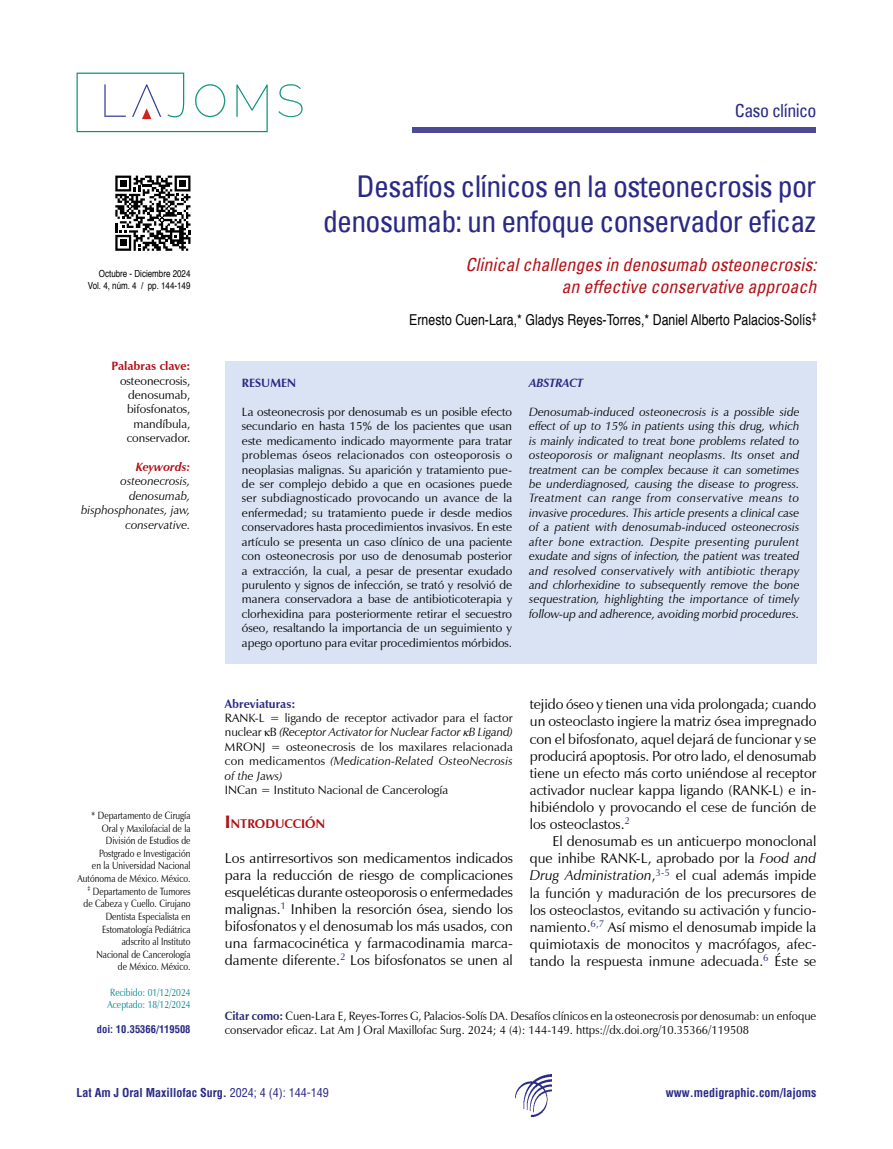
<style>
.page{position:relative;width:893px;height:1149px;background:#fff}
.page>*{position:absolute;margin:0;border:0;box-sizing:border-box;transform-origin:0 0}
.t1{font:condensed 30px/34.5px "Univers";letter-spacing:-.03em;color:#2a2a86;text-align:right}
.t2{font:italic condensed 18px/21.6px "Univers";color:#b11116;text-align:right}
.t3{font:condensed 18px "Univers";letter-spacing:-.03em;color:#2a2a86}
.t4{font:15px "Helvetica";letter-spacing:.005em;color:#000;scale:.82 1}
.t5{font:14.25px/17.1px "Zapf Humanist 601 BT";color:#000;text-align:justify}
.t6{font:700 12.6px "Zapf Humanist 601 BT";color:#b11116}
.t7{font:12px/14.4px "Zapf Humanist 601 BT";color:#000;text-align:justify}
.t8{font:italic 12px/14.4px "Zapf Humanist 601 BT";color:#000;text-align:right}
.t9{font:12px/14.4px "Zapf Humanist 601 BT";color:#000;scale:.95 1}
.t10{font:700 condensed 12px "Helvetica";color:#2a2a86}
.t11{font:700 12px "Zapf Humanist 601 BT";color:#2a2a86}
.t12{font:700 12px "Zapf Humanist 601 BT";color:#b11116}
.t13{font:italic 700 12px "Zapf Humanist 601 BT";color:#b11116}
.t14{font:italic 700 12px "Zapf Humanist 601 BT";color:#2a2a86}
.t15{font:10.5px/12.6px "Zapf Humanist 601 BT";letter-spacing:.005em;color:#000;text-align:right;scale:.82 1}
.t16{font:10.5px/12.6px "Zapf Humanist 601 BT";letter-spacing:.005em;color:#008390;scale:.82 1}
.t17{font:700 condensed 10.5px "Helvetica";color:#2a2a86}
.t18{font:9.75px/11.7px "Helvetica";color:#000;text-align:right;scale:.82 1}
.s1{font-family:"Times New Roman"}
.s2{font-style:italic}
.s3{font-family:"Times New Roman";font-style:italic}
.s4{font-size:18px}
.s5{font-weight:700;color:#272b6f}
.s6{font-weight:400}
</style>
<div class="page">
<img style="left:516px;top:1074px;width:36px;height:42px">
<div style="left:412px;top:127px;width:404px;height:5px;background:#4c4996"></div>
<svg style="left:278px;top:84px;width:24px;height:33px"></svg>
<svg style="left:77px;top:73px;width:191px;height:59px"></svg>
<div style="left:521px;top:361px;width:295px;height:302px;background:#dae3f3"></div>
<div style="left:225px;top:361px;width:296px;height:302px;background:#dae3f3"></div>
<svg style="left:115px;top:175px;width:75px;height:76px"></svg>
<p class="t18" style="left:88px;top:268px;width:127px">Octubre - Diciembre 2024<br>Vol. 4, núm. 4 / pp. 144-149</p>
<p class="t12" style="left:112px;top:358px;width:80px">Palabras clave:</p>
<p class="t7" style="left:120px;top:373px;width:72px;text-align:right">osteonecrosis, denosumab, bifosfonatos, mandíbula, conservador.</p>
<p class="t13" style="left:136px;top:459px;width:56px">Keywords:</p>
<p class="t8" style="left:81px;top:474px;width:111px">osteonecrosis, denosumab, bisphosphonates, jaw, conservative.</p>
<p class="t15" style="left:77px;top:808px;width:139px">* Departamento de Cirugía<br>Oral y Maxilofacial de la<br>División de Estudios de<br>Postgrado e Investigación<br>en la Universidad Nacional<br>Autónoma de México. México. <sup>‡</sup> Departamento de Tumores de Cabeza y Cuello. Cirujano<br>Dentista Especialista en<br>Estomatología Pediátrica adscrito al Instituto<br>Nacional de Cancerología<br>de México. México.</p>
<p class="t16" style="left:108px;top:985px;width:103px">Recibido: 01/12/2024<br>Aceptado: 18/12/2024</p>
<p class="t17" style="left:97px;top:1022px;width:95px">doi: 10.35366/119508</p>
<h2 class="t3" style="left:735px;top:99px;width:83px">Caso clínico</h2>
<h1 class="t1" style="left:323px;top:169px;width:494px">Desafíos clínicos en la osteonecrosis por denosumab: un enfoque conservador eficaz</h1>
<h2 class="t2" style="left:465px;top:254px;width:352px">Clinical challenges in denosumab osteonecrosis: an effective conservative approach</h2>
<p class="t4" style="left:409px;top:308px;width:498px">Ernesto Cuen-Lara,* Gladys Reyes-Torres,* Daniel Alberto Palacios-Solís<sup>‡</sup></p>
<p class="t11" style="left:242px;top:375px;width:56px">RESUMEN</p>
<p class="t7" style="left:242px;top:404px;width:272px">La osteonecrosis por denosumab es un posible efecto secundario en hasta 15% de los pacientes que usan este medicamento indicado mayormente para tratar problemas óseos relacionados con osteoporosis o neoplasias malignas. Su aparición y tratamiento pue&shy;de ser complejo debido a que en ocasiones puede ser subdiagnosticado provocando un avance de la enfermedad; su tratamiento puede ir desde medios conservadores hasta procedimientos invasivos. En este artículo se presenta un caso clínico de una paciente con osteonecrosis por uso de denosumab posterior a extracción, la cual, a pesar de presentar exudado purulento y signos de infección, se trató y resolvió de manera conservadora a base de antibioticoterapia y clorhexidina para posteriormente retirar el secuestro óseo, resaltando la importancia de un seguimiento y apego oportuno para evitar procedimientos mórbidos.</p>
<p class="t14" style="left:529px;top:375px;width:56px">ABSTRACT</p>
<p class="t8" style="left:529px;top:404px;width:272px;text-align:justify">Denosumab-induced osteonecrosis is a possible side effect of up to 15% in patients using this drug, which is mainly indicated to treat bone problems related to osteoporosis or malignant neoplasms. Its onset and treatment can be complex because it can sometimes be underdiagnosed, causing the disease to progress.<br>Treatment can range from conservative means to invasive procedures. This article presents a clinical case of a patient with denosumab-induced osteonecrosis after bone extraction. Despite presenting purulent exudate and signs of infection, the patient was treated and resolved conservatively with antibiotic therapy and chlorhexidine to subsequently remove the bone sequestration, highlighting the importance of timely follow-up and adherence, avoiding morbid procedures.</p>
<p class="t11" style="left:225px;top:695px;width:72px">Abreviaturas:</p>
<p class="t7" style="left:225px;top:710px;width:290px">RANK-L = ligando de receptor activador para el factor nuclear <span class="s1">κ</span>B <span class="s2">(Receptor Activator for Nuclear Factor</span> <span class="s3">κ</span><span class="s2">B Ligand)<br></span>MRONJ = osteonecrosis de los maxilares relacionada con medicamentos <span class="s2">(Medication-Related OsteoNecrosis of the Jaws)</span></p>
<p class="t7" style="left:225px;top:782px;width:225px">INCan = Instituto Nacional de Cancerología</p>
<p class="t6" style="left:225px;top:816px;width:102px"><span class="s4">I</span>NTRODUCCIÓN</p>
<p class="t5" style="left:225px;top:848px;width:289px">Los antirresortivos son medicamentos indicados para la reducción de riesgo de complicaciones esqueléticas durante osteoporosis o enfermedades malignas.<sup>1</sup> Inhiben la resorción ósea, siendo los bifosfonatos y el denosumab los más usados, con una farmacocinética y farmacodinamia marca&shy;damente diferente.<sup>2</sup> Los bifosfonatos se unen al</p>
<p class="t5" style="left:530px;top:695px;width:288px">tejido óseo y tienen una vida prolongada; cuando un osteoclasto ingiere la matriz ósea impregnado con el bifosfonato, aquel dejará de funcionar y se producirá apoptosis. Por otro lado, el denosumab tiene un efecto más corto uniéndose al receptor activador nuclear kappa ligando (RANK-L) e in&shy;hibiéndolo y provocando el cese de función de los osteoclastos.<sup>2</sup></p>
<p class="t5" style="left:530px;top:832px;width:288px;text-indent:23px">El denosumab es un anticuerpo monoclonal que inhibe RANK-L, aprobado por la <span class="s2">Food and Drug Administration</span>,<sup>3-5</sup> el cual además impide la función y maduración de los precursores de los osteoclastos, evitando su activación y funcio&shy;namiento.<sup>6,7</sup> Así mismo el denosumab impide la quimiotaxis de monocitos y macrófagos, afec&shy;tando la respuesta inmune adecuada.<sup>6</sup> Éste se</p>
<p class="t9" style="left:225px;top:1007px;width:624px"><span class="s5">Citar como:</span> Cuen-Lara E, Reyes-Torres G, Palacios-Solís DA. Desafíos clínicos en la osteonecrosis por denosumab: un enfoque conservador eficaz. Lat Am J Oral Maxillofac Surg. 2024; 4 (4): 144-149. https://dx.doi.org/10.35366/119508</p>
<p class="t10" style="left:77px;top:1084px;width:254px">Lat Am J Oral Maxillofac Surg. <span class="s6">2024; 4 (4): 144-149</span></p>
<p class="t10" style="left:666px;top:1084px;width:152px">www.medigraphic.com/lajoms</p>
</div>
